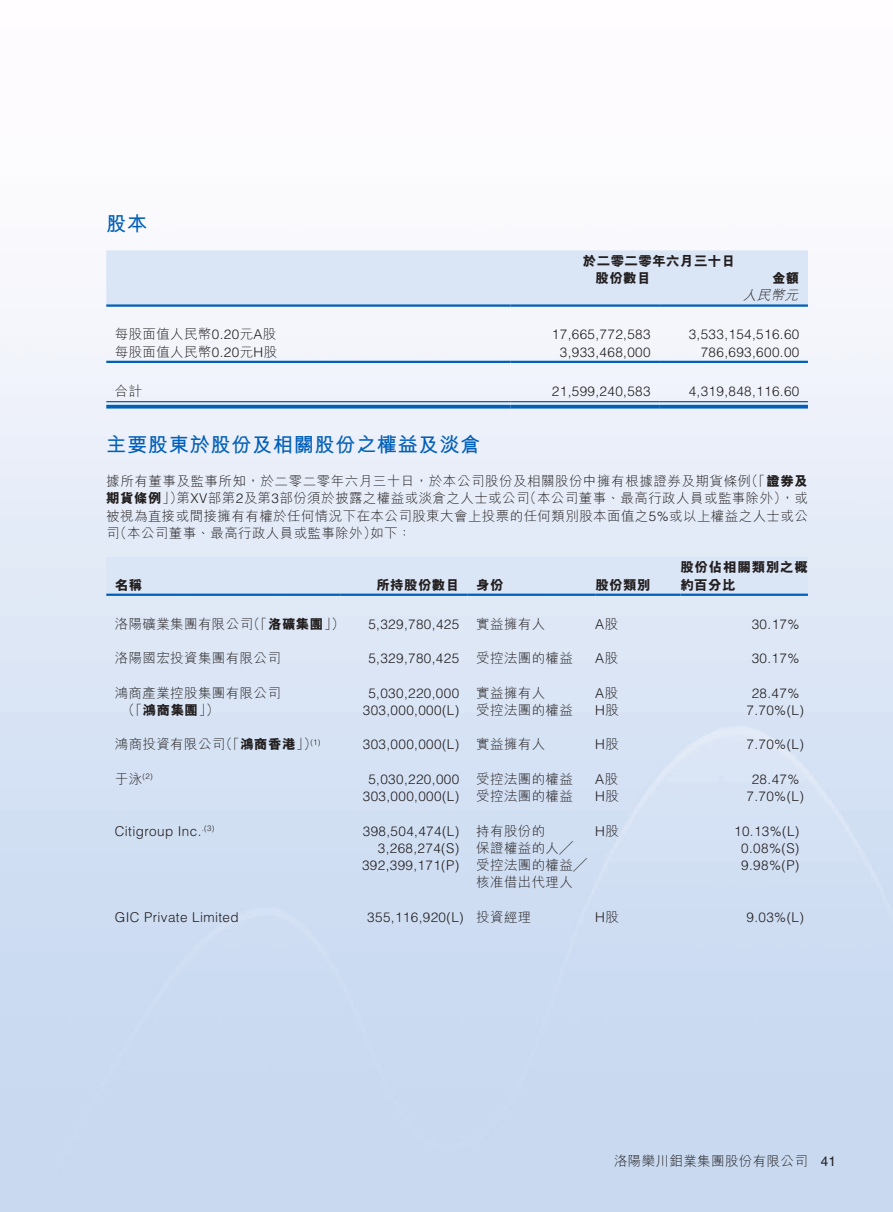
<style>
.page{position:relative;width:893px;height:1212px;background:#fff}
.page>*{position:absolute;margin:0;border:0;box-sizing:border-box;transform-origin:0 0}
.t1{font:700 20.25px "M Hei HK";letter-spacing:.03em;color:#005fb9}
.t2{font:300 13.5px/17.2px "Helvetica LT Std";letter-spacing:.03em;color:#231f20;text-align:right}
.t3{font:300 13.5px/17.2px "M Hei HK";letter-spacing:.03em;color:#231f20}
.t4{font:800 13.5px/17.2px "M Hei HK";letter-spacing:.03em;color:#231f20}
.t5{font:800 13.5px/17.2px "M Hei HK";letter-spacing:.055em;color:#231f20}
.t6{font:italic 300 13.5px "M Hei HK";color:#231f20}
.t7{font:300 7.8px "Helvetica LT Std";color:#231f20}
.s1{font-family:"Helvetica LT Std"}
.s2{font-weight:800}
.s3{font-family:"M Hei HK"}
.s4{font-family:"M Hei HK";font-size:13.5px}
.s5{font-family:"Helvetica LT Std";font-weight:400}
</style>
<div class="page">
<img style="left:0;top:310px;width:893px;height:902px">
<div style="left:106px;top:250px;width:702px;height:54px;background:#dae5f5"></div>
<hr style="left:106px;top:304px;width:404px;height:3px;background:#005fb9">
<hr style="left:510px;top:304px;width:149px;height:3px;background:#005fb9">
<hr style="left:659px;top:304px;width:149px;height:3px;background:#005fb9">
<hr style="left:106px;top:361px;width:404px;height:2px;background:#005fb9">
<hr style="left:510px;top:361px;width:149px;height:2px;background:#005fb9">
<hr style="left:659px;top:361px;width:149px;height:2px;background:#005fb9">
<hr style="left:106px;top:401px;width:404px;height:1px;background:#005fb9">
<hr style="left:106px;top:405px;width:404px;height:3px;background:#005fb9">
<hr style="left:510px;top:401px;width:149px;height:1px;background:#005fb9">
<hr style="left:510px;top:405px;width:149px;height:3px;background:#005fb9">
<hr style="left:659px;top:401px;width:149px;height:1px;background:#005fb9">
<hr style="left:659px;top:405px;width:149px;height:3px;background:#005fb9">
<div style="left:106px;top:557px;width:702px;height:37px;background:#dae5f5"></div>
<hr style="left:106px;top:594px;width:234px;height:2px;background:#005fb9">
<hr style="left:340px;top:594px;width:128px;height:2px;background:#005fb9">
<hr style="left:468px;top:594px;width:127px;height:2px;background:#005fb9">
<hr style="left:595px;top:594px;width:85px;height:2px;background:#005fb9">
<hr style="left:680px;top:594px;width:128px;height:2px;background:#005fb9">
<h1 class="t1" style="left:106px;top:209px;width:43px">股本</h1>
<p class="t4" style="left:595px;top:252px;width:141px;text-indent:-13px">於二零二零年六月三十日股份數目</p>
<p class="t4" style="left:772px;top:269px;width:29px">金額</p>
<p class="t6" style="left:743px;top:289px;width:60px">人民幣元</p>
<p class="t3" style="left:115px;top:326px;width:163px">每股面值人民幣<span class="s1">0.20</span>元<span class="s1">A</span>股</p>
<p class="t2" style="left:552px;top:326px;width:100px">17,665,772,583</p>
<p class="t2" style="left:689px;top:326px;width:112px">3,533,154,516.60</p>
<p class="t3" style="left:115px;top:343px;width:164px">每股面值人民幣<span class="s1">0.20</span>元<span class="s1">H</span>股</p>
<p class="t2" style="left:560px;top:343px;width:92px">3,933,468,000</p>
<p class="t2" style="left:701px;top:343px;width:100px">786,693,600.00</p>
<p class="t3" style="left:115px;top:382px;width:29px">合計</p>
<p class="t2" style="left:552px;top:382px;width:100px">21,599,240,583</p>
<p class="t2" style="left:689px;top:382px;width:112px">4,319,848,116.60</p>
<h1 class="t1" style="left:106px;top:429px;width:376px">主要股東於股份及相關股份之權益及淡倉</h1>
<p class="t3" style="left:106px;top:472px;width:703px;text-align:justify">據所有董事及監事所知，於二零二零年六月三十日，於本公司股份及相關股份中擁有根據證券及期貨條例（「<span class="s2">證券及期貨條例</span>」）第<span class="s1">XV</span>部第<span class="s1">2</span>及第<span class="s1">3</span>部份須於披露之權益或淡倉之人士或公司（本公司董事、最高行政人員或監事除外），或被視為直接或間接擁有有權於任何情況下在本公司股東大會上投票的任何類別股本面值之<span class="s1">5%</span>或以上權益之人士或公司（本公司董事、最高行政人員或監事除外）如下：</p>
<p class="t4" style="left:115px;top:576px;width:29px">名稱</p>
<p class="t4" style="left:376px;top:576px;width:84px">所持股份數目</p>
<p class="t4" style="left:476px;top:576px;width:29px">身份</p>
<p class="t4" style="left:595px;top:576px;width:57px">股份類別</p>
<p class="t5" style="left:680px;top:558px;width:129px">股份佔相關類別之概約百分比</p>
<p class="t3" style="left:115px;top:615px;width:231px">洛陽礦業集團有限公司（「<span class="s2">洛礦集團</span>」）</p>
<p class="t2" style="left:368px;top:615px;width:92px">5,329,780,425</p>
<p class="t3" style="left:476px;top:615px;width:71px">實益擁有人</p>
<p class="t2" style="left:595px;top:615px;width:24px">A<span class="s3">股</span></p>
<p class="t2" style="left:752px;top:615px;width:49px">30.17%</p>
<p class="t3" style="left:115px;top:649px;width:168px">洛陽國宏投資集團有限公司</p>
<p class="t2" style="left:368px;top:650px;width:92px">5,329,780,425</p>
<p class="t3" style="left:476px;top:649px;width:98px">受控法團的權益</p>
<p class="t2" style="left:595px;top:650px;width:24px">A<span class="s3">股</span></p>
<p class="t2" style="left:752px;top:650px;width:49px">30.17%</p>
<p class="t3" style="left:122px;top:684px;width:161px;text-indent:-7px">鴻商產業控股集團有限公司（「<span class="s2">鴻商集團</span>」）</p>
<p class="t2" style="left:368px;top:684px;width:92px">5,030,220,000</p>
<p class="t3" style="left:476px;top:684px;width:71px">實益擁有人</p>
<p class="t2" style="left:595px;top:684px;width:24px">A<span class="s3">股</span></p>
<p class="t2" style="left:752px;top:684px;width:49px">28.47%</p>
<p class="t2" style="left:363px;top:701px;width:98px">303,000,000(L)</p>
<p class="t3" style="left:476px;top:701px;width:98px">受控法團的權益</p>
<p class="t2" style="left:595px;top:701px;width:25px">H<span class="s3">股</span></p>
<p class="t2" style="left:746px;top:701px;width:59px">7.70%(L)</p>
<p class="t3" style="left:115px;top:736px;width:207px">鴻商投資有限公司（「<span class="s2">鴻商香港</span>」）<sup>(1)</sup></p>
<p class="t2" style="left:363px;top:736px;width:98px">303,000,000(L)</p>
<p class="t3" style="left:476px;top:736px;width:71px">實益擁有人</p>
<p class="t2" style="left:595px;top:736px;width:25px">H<span class="s3">股</span></p>
<p class="t2" style="left:746px;top:736px;width:59px">7.70%(L)</p>
<p class="t7" style="left:115px;top:772px;width:39px"><span class="s4">于泳</span>(2)</p>
<p class="t2" style="left:368px;top:770px;width:92px">5,030,220,000</p>
<p class="t3" style="left:476px;top:770px;width:98px">受控法團的權益</p>
<p class="t2" style="left:595px;top:770px;width:24px">A<span class="s3">股</span></p>
<p class="t2" style="left:752px;top:770px;width:49px">28.47%</p>
<p class="t2" style="left:363px;top:788px;width:98px">303,000,000(L)</p>
<p class="t3" style="left:476px;top:787px;width:98px">受控法團的權益</p>
<p class="t2" style="left:595px;top:788px;width:25px">H<span class="s3">股</span></p>
<p class="t2" style="left:746px;top:788px;width:59px">7.70%(L)</p>
<p class="t2" style="left:115px;top:822px;width:101px">Citigroup Inc.<sup>.(3)</sup></p>
<p class="t2" style="left:362px;top:822px;width:99px">398,504,474(L)<br>3,268,274(S)<br>392,399,171(P)</p>
<p class="t3" style="left:476px;top:822px;width:112px">持有股份的<br>保證權益的人╱受控法團的權益╱核准借出代理人</p>
<p class="t2" style="left:595px;top:822px;width:25px">H<span class="s3">股</span></p>
<p class="t2" style="left:734px;top:822px;width:67px;text-align:center">10.13%(L)<br>0.08%(S)<br>9.98%(P)</p>
<p class="t2" style="left:115px;top:908px;width:125px">GIC Private Limited</p>
<p class="t2" style="left:367px;top:908px;width:166px">355,116,920(L) <span class="s3">投資經理</span></p>
<p class="t2" style="left:595px;top:908px;width:25px">H<span class="s3">股</span></p>
<p class="t2" style="left:746px;top:908px;width:59px">9.03%(L)</p>
<p class="t3" style="left:614px;top:1152px;width:224px">洛陽欒川鉬業集團股份有限公司 <span class="s5">41</span></p>
</div>
